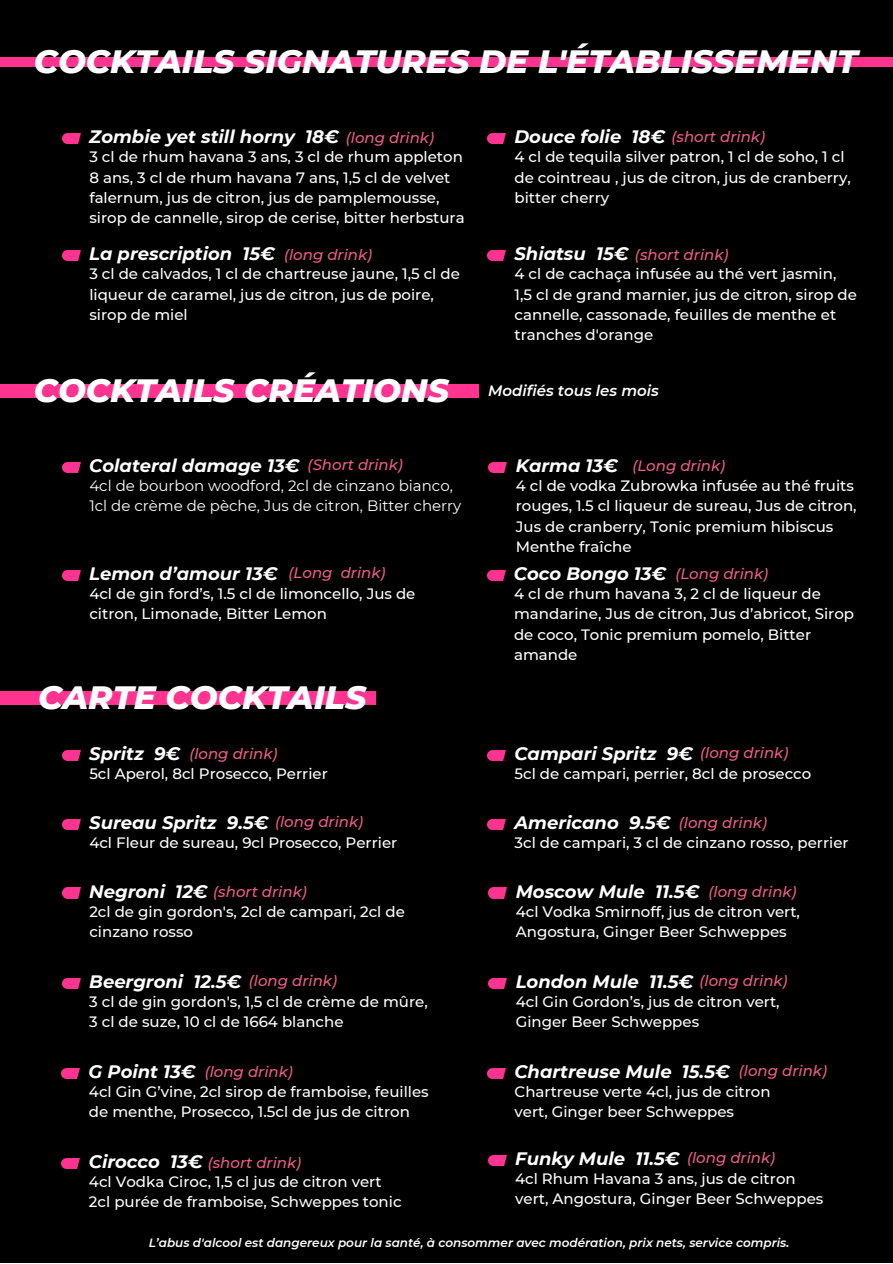
<style>
.page{position:relative;width:893px;height:1264px;background:#fff}
.page>*{position:absolute;margin:0;border:0;box-sizing:border-box;transform-origin:0 0}
.t1{font:italic 800 33px "Montserrat";color:#fff}
.t2{font:italic 700 18px "Montserrat";color:#fff}
.t3{font:500 15px/20.2px "Montserrat";color:#fff}
.t4{font:italic 500 15px "Montserrat";color:#ee5d85}
.t5{font:15px/20.2px "Montserrat";color:#fff}
.t6{font:italic 600 15px "Montserrat";color:#fff}
.t7{font:italic 600 12px "Montserrat";color:#fff}
</style>
<div class="page">
<div style="left:0;top:0;width:892px;height:1262px;background:#000"></div>
<div style="left:0;top:58px;width:892px;height:9px;background:#ff3390"></div>
<img style="left:62px;top:133px;width:18px;height:10px">
<img style="left:487px;top:133px;width:18px;height:10px">
<img style="left:62px;top:250px;width:18px;height:10px">
<img style="left:487px;top:250px;width:18px;height:10px">
<div style="left:0;top:384px;width:479px;height:13px;background:#ff3390"></div>
<img style="left:62px;top:462px;width:18px;height:10px">
<img style="left:487px;top:570px;width:18px;height:10px">
<img style="left:62px;top:570px;width:18px;height:10px">
<img style="left:489px;top:462px;width:17px;height:10px">
<div style="left:0;top:692px;width:375px;height:13px;background:#ff3390"></div>
<img style="left:62px;top:750px;width:18px;height:10px">
<img style="left:487px;top:750px;width:18px;height:10px">
<img style="left:62px;top:819px;width:18px;height:10px">
<img style="left:487px;top:819px;width:18px;height:10px">
<img style="left:62px;top:887px;width:18px;height:11px">
<img style="left:489px;top:887px;width:17px;height:11px">
<img style="left:489px;top:978px;width:17px;height:10px">
<img style="left:62px;top:978px;width:18px;height:10px">
<img style="left:62px;top:1068px;width:18px;height:10px">
<img style="left:62px;top:1158px;width:18px;height:10px">
<img style="left:488px;top:1155px;width:18px;height:10px">
<img style="left:487px;top:1068px;width:18px;height:10px">
<p class="t1" style="left:34px;top:41px;width:825px">COCKTAILS SIGNATURES DE L'ÉTABLISSEMENT</p>
<p class="t2" style="left:89px;top:126px;width:251px">Zombie yet still horny 18€</p>
<p class="t3" style="left:89px;top:147px;width:377px">3 cl de rhum havana 3 ans, 3 cl de rhum appleton 8 ans, 3 cl de rhum havana 7 ans, 1,5 cl de velvet falernum, jus de citron, jus de pamplemousse, sirop de cannelle, sirop de cerise, bitter herbstura</p>
<p class="t4" style="left:346px;top:128px;width:90px">(long drink)</p>
<p class="t2" style="left:514px;top:126px;width:152px">Douce folie 18€</p>
<p class="t3" style="left:514px;top:147px;width:338px">4 cl de tequila silver patron, 1 cl de soho, 1 cl de cointreau , jus de citron, jus de cranberry, bitter cherry</p>
<p class="t4" style="left:671px;top:127px;width:95px">(short drink)</p>
<p class="t2" style="left:514px;top:243px;width:116px">Shiatsu 15€</p>
<p class="t3" style="left:514px;top:264px;width:344px">4 cl de cachaça infusée au thé vert jasmin, 1,5 cl de grand marnier, jus de citron, sirop de cannelle, cassonade, feuilles de menthe et tranches d'orange</p>
<p class="t2" style="left:89px;top:243px;width:187px">La prescription 15€</p>
<p class="t3" style="left:89px;top:264px;width:372px">3 cl de calvados, 1 cl de chartreuse jaune, 1,5 cl de liqueur de caramel, jus de citron, jus de poire, sirop de miel</p>
<p class="t4" style="left:284px;top:246px;width:90px">(long drink)</p>
<p class="t4" style="left:635px;top:246px;width:95px">(short drink)</p>
<p class="t1" style="left:34px;top:370px;width:417px">COCKTAILS CRÉATIONS</p>
<p class="t2" style="left:89px;top:454px;width:212px">Colateral damage 13€</p>
<p class="t5" style="left:89px;top:475px;width:373px">4cl de bourbon woodford, 2cl de cinzano bianco,<br>1cl de crème de pèche, Jus de citron, Bitter cherry</p>
<p class="t4" style="left:307px;top:455px;width:97px">(Short drink)</p>
<p class="t2" style="left:89px;top:562px;width:190px">Lemon d’amour 13€</p>
<p class="t3" style="left:89px;top:583px;width:327px">4cl de gin ford’s, 1.5 cl de limoncello, Jus de citron, Limonade, Bitter Lemon</p>
<p class="t4" style="left:288px;top:563px;width:98px">(Long drink)</p>
<p class="t1" style="left:38px;top:677px;width:330px">CARTE COCKTAILS</p>
<p class="t6" style="left:488px;top:381px;width:172px">Modifiés tous les mois</p>
<p class="t2" style="left:515px;top:454px;width:104px">Karma 13€</p>
<p class="t3" style="left:516px;top:475px;width:342px">4 cl de vodka Zubrowka infusée au thé fruits rouges, 1.5 cl liqueur de sureau, Jus de citron,<br>Jus de cranberry, Tonic premium hibiscus</p>
<p class="t3" style="left:516px;top:536px;width:117px">Menthe fraîche</p>
<p class="t4" style="left:632px;top:456px;width:94px">(Long drink)</p>
<p class="t2" style="left:514px;top:562px;width:154px">Coco Bongo 13€</p>
<p class="t3" style="left:514px;top:583px;width:341px">4 cl de rhum havana 3, 2 cl de liqueur de mandarine, Jus de citron, Jus d’abricot, Sirop de coco, Tonic premium pomelo, Bitter amande</p>
<p class="t4" style="left:675px;top:564px;width:94px">(Long drink)</p>
<p class="t2" style="left:89px;top:742px;width:93px">Spritz 9€</p>
<p class="t3" style="left:89px;top:763px;width:240px">5cl Aperol, 8cl Prosecco, Perrier</p>
<p class="t4" style="left:189px;top:744px;width:90px">(long drink)</p>
<p class="t2" style="left:514px;top:742px;width:180px">Campari Spritz 9€</p>
<p class="t3" style="left:514px;top:763px;width:298px">5cl de campari, perrier, 8cl de prosecco</p>
<p class="t4" style="left:700px;top:743px;width:90px">(long drink)</p>
<p class="t2" style="left:89px;top:811px;width:181px">Sureau Spritz 9.5€</p>
<p class="t3" style="left:89px;top:832px;width:309px">4cl Fleur de sureau, 9cl Prosecco, Perrier</p>
<p class="t4" style="left:275px;top:812px;width:90px">(long drink)</p>
<p class="t2" style="left:514px;top:811px;width:158px">Americano 9.5€</p>
<p class="t3" style="left:514px;top:832px;width:336px">3cl de campari, 3 cl de cinzano rosso, perrier</p>
<p class="t4" style="left:678px;top:813px;width:90px">(long drink)</p>
<p class="t2" style="left:89px;top:880px;width:120px">Negroni 12€</p>
<p class="t3" style="left:89px;top:901px;width:317px">2cl de gin gordon's, 2cl de campari, 2cl de cinzano rosso</p>
<p class="t4" style="left:213px;top:882px;width:95px">(short drink)</p>
<p class="t2" style="left:515px;top:880px;width:185px">Moscow Mule 11.5€</p>
<p class="t3" style="left:516px;top:901px;width:286px">4cl Vodka Smirnoff, jus de citron vert,</p>
<p class="t3" style="left:516px;top:921px;width:272px">Angostura, Ginger Beer Schweppes</p>
<p class="t4" style="left:708px;top:882px;width:90px">(long drink)</p>
<p class="t2" style="left:89px;top:970px;width:154px">Beergroni 12.5€</p>
<p class="t4" style="left:699px;top:971px;width:90px">(long drink)</p>
<p class="t3" style="left:89px;top:991px;width:340px">3 cl de gin gordon's, 1,5 cl de crème de mûre,<br>3 cl de suze, 10 cl de 1664 blanche</p>
<p class="t2" style="left:515px;top:970px;width:179px">London Mule 11.5€</p>
<p class="t3" style="left:516px;top:991px;width:265px">4cl Gin Gordon’s, jus de citron vert,<br>Ginger Beer Schweppes</p>
<p class="t4" style="left:249px;top:971px;width:90px">(long drink)</p>
<p class="t2" style="left:88px;top:1060px;width:109px">G Point 13€</p>
<p class="t3" style="left:89px;top:1081px;width:341px">4cl Gin G’vine, 2cl sirop de framboise, feuilles de menthe, Prosecco, 1.5cl de jus de citron</p>
<p class="t4" style="left:205px;top:1062px;width:90px">(long drink)</p>
<p class="t2" style="left:514px;top:1060px;width:217px">Chartreuse Mule 15.5€</p>
<p class="t3" style="left:514px;top:1081px;width:257px">Chartreuse verte 4cl, jus de citron vert, Ginger beer Schweppes</p>
<p class="t4" style="left:738px;top:1061px;width:90px">(long drink)</p>
<p class="t4" style="left:208px;top:1153px;width:95px">(short drink)</p>
<p class="t2" style="left:515px;top:1147px;width:166px">Funky Mule 11.5€</p>
<p class="t3" style="left:515px;top:1168px;width:310px">4cl Rhum Havana 3 ans, jus de citron vert, Angostura, Ginger Beer Schweppes</p>
<p class="t4" style="left:687px;top:1148px;width:90px">(long drink)</p>
<p class="t2" style="left:89px;top:1150px;width:115px">Cirocco 13€</p>
<p class="t3" style="left:89px;top:1171px;width:294px">4cl Vodka Ciroc, 1,5 cl jus de citron vert</p>
<p class="t3" style="left:89px;top:1191px;width:314px">2cl purée de framboise, Schweppes tonic</p>
<p class="t7" style="left:149px;top:1234px;width:642px">L’abus d'alcool est dangereux pour la santé, à consommer avec modération, prix nets, service compris.</p>
</div>
